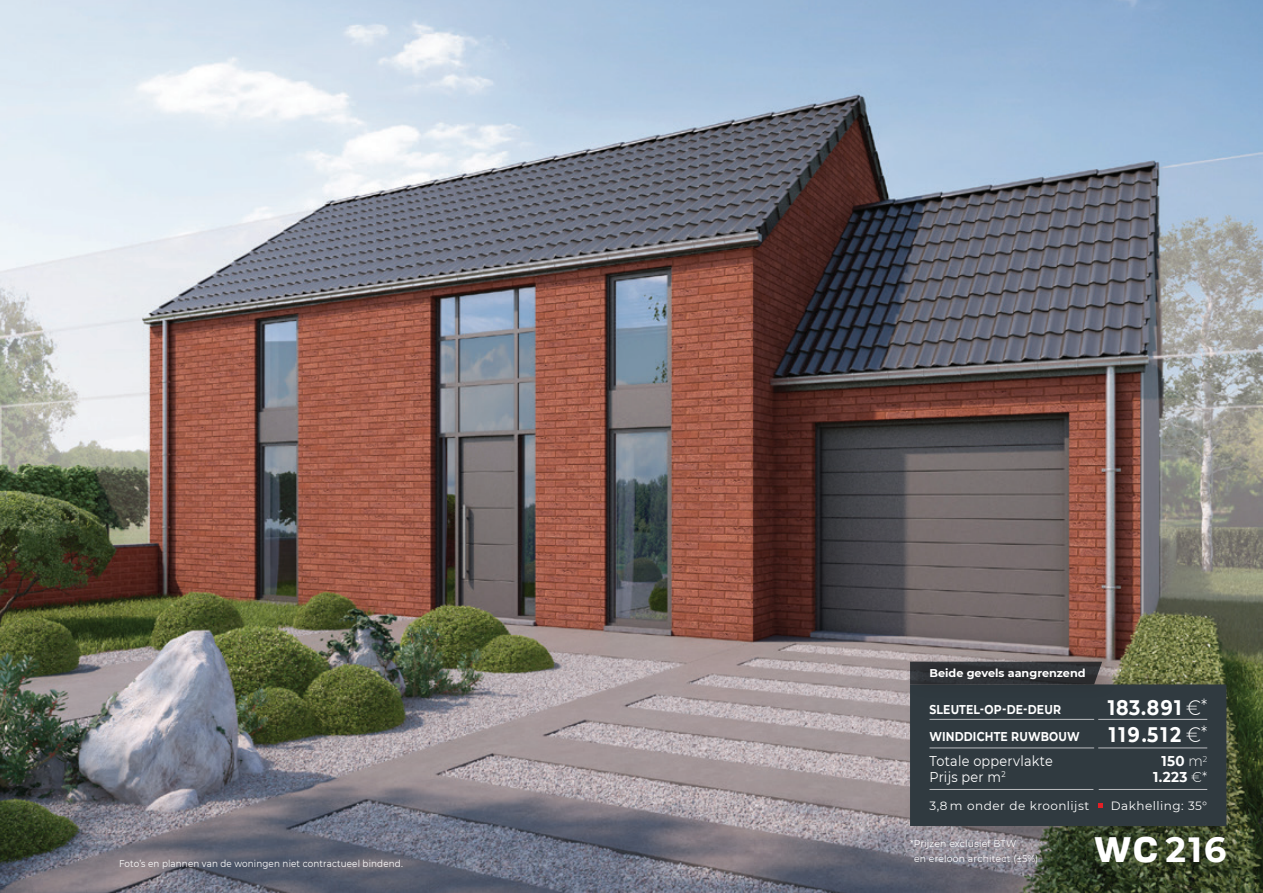
<style>
.page{position:relative;width:1263px;height:893px;background:#fff}
.page>*{position:absolute;margin:0;border:0;box-sizing:border-box;transform-origin:0 0}
.t1{font:700 47.1px "Familiar Pro";color:#fff}
.t2{font:700 34.95px "Montserrat";color:#fff}
.t3{font:700 21px/27px "Montserrat";letter-spacing:.09em;color:#fff;scale:.9 1}
.t4{font:14.25px/15.9px "Montserrat";letter-spacing:.02em;color:#fff;scale:.9 1}
.t5{font:700 14.25px/15.9px "Montserrat";letter-spacing:.02em;color:#fff;text-align:center;scale:.95 1}
.t6{font:700 12.75px/27px "Montserrat";letter-spacing:.015em;color:#fff;scale:.85 1}
.t7{font:12px "Montserrat";letter-spacing:.035em;color:#fff}
.t8{font:700 11.25px "Montserrat";color:#fff}
.t9{font:9.75px/15.1px "Montserrat";letter-spacing:.015em;color:#fff;scale:.95 1}
.t10{font:9.75px "Montserrat";letter-spacing:.015em;color:#fff;scale:.9 1}
.s1{font-weight:300}
.s2{font-weight:300;font-size:18px}
.s3{font-family:"Familiar Pro";font-size:47.1px}
</style>
<div class="page">
<img style="left:0;top:0;width:1263px;height:893px">
<div style="left:904px;top:670px;width:345px;height:171px;background:#231f20;opacity:.24"></div>
<div style="left:904px;top:647px;width:220px;height:52px;background:#231f20;opacity:.23"></div>
<svg style="left:910px;top:662px;width:316px;height:164px;background:#363e42"></svg>
<p class="t10" style="left:119px;top:859px;width:317px">Foto’s en plannen van de woningen niet contractueel bindend.</p>
<p class="t8" style="left:929px;top:665px;width:158px">Beide gevels aangrenzend</p>
<h3 class="t3" style="left:1108px;top:693px;width:112px">183.891 <span class="s1">€</span><span class="s2">*<br></span>119.512<span class="s1">€</span><span class="s2">*</span></h3>
<h3 class="t5" style="left:1153px;top:753px;width:58px">150 <span class="s1">m</span><sup>2<br></sup>1.223 <span class="s1">€*</span></h3>
<h3 class="t6" style="left:929px;top:695px;width:178px">SLEUTEL-OP-DE-DEUR<br>WINDDICHTE RUWBOUW</h3>
<h3 class="t4" style="left:929px;top:754px;width:138px">Totale oppervlakte<br>Prijs per m<sup>2</sup></h3>
<p class="t7" style="left:929px;top:797px;width:161px">3,8 m onder de kroonlijst</p>
<p class="t7" style="left:1111px;top:801px;width:98px">Dakhelling: 35°</p>
<p class="t9" style="left:914px;top:837px;width:132px;text-indent:-4px">*Prijzen exclusief BTW<br>en ereloon architect (±5%)</p>
<h1 class="t1" style="left:1094px;top:818px;width:66px">wc</h1>
<p class="t9" style="left:910px;top:840px;width:113px">*Prijzen exclusief BTW</p>
<h2 class="t2" style="left:1126px;top:830px;width:102px"><span class="s3">c</span> 216</h2>
</div>
